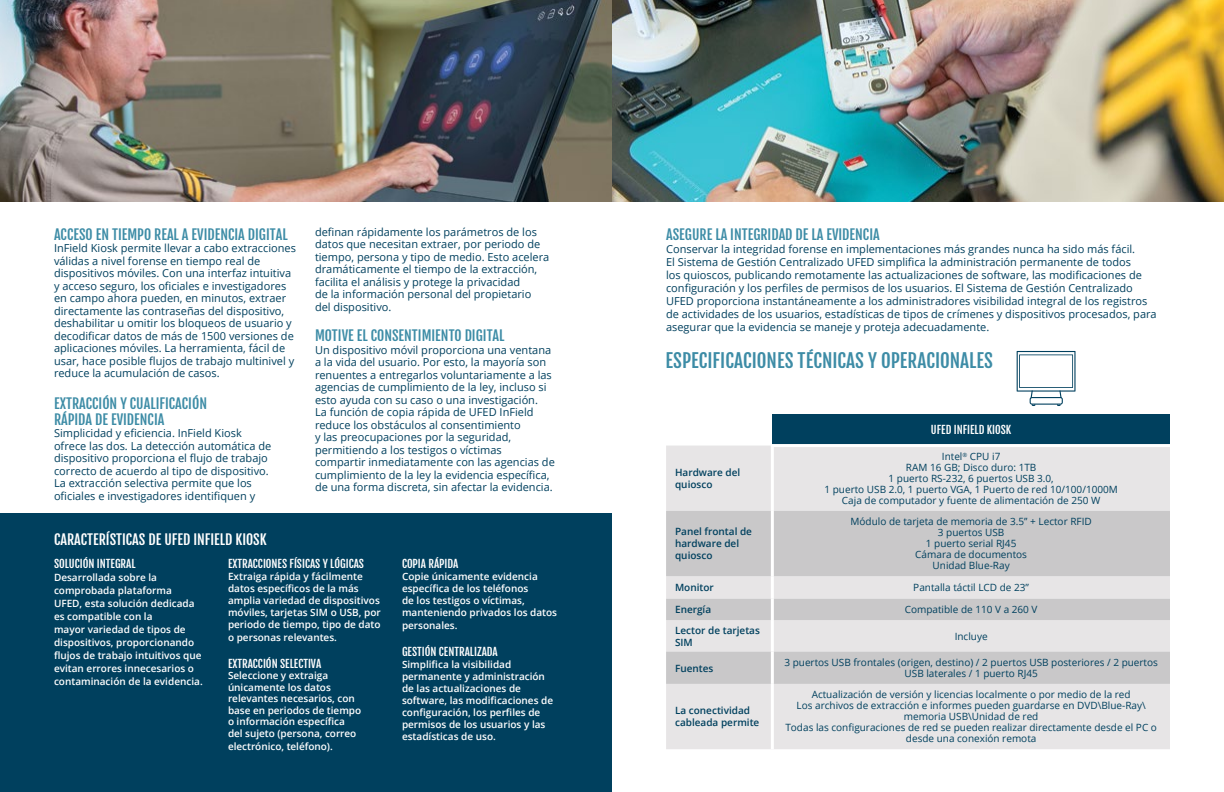
<style>
.page{position:relative;width:1224px;height:792px;background:#fff}
.page>*{position:absolute;margin:0;border:0;box-sizing:border-box;transform-origin:0 0}
.t1{font:19px "Fjalla One";color:#3d8ca6}
.t2{font:14px/16px "Fjalla One";color:#3d8ca6}
.t3{font:14px "Fjalla One";color:#fff}
.t4{font:11px/12.5px "Open Sans";color:#00405e}
.t5{font:11px "Fjalla One";color:#fff}
.t6{font:600 10px/12px "Open Sans";color:#fff}
.t7{font:10px/11px "Open Sans";color:#00405e;text-align:center}
.t8{font:600 10px/12px "Open Sans";color:#00405e}
</style>
<div class="page">
<img style="left:612px;top:0;width:612px;height:202px">
<div style="left:0;top:513px;width:612px;height:279px;background:#00405e"></div>
<div style="left:772px;top:414px;width:398px;height:32px;background:#00405e"></div>
<div style="left:666px;top:446px;width:504px;height:303px;background:#e7e5e6"></div>
<svg style="left:666px;top:511px;width:504px;height:173px;fill:#c9c8c9"></svg>
<hr style="left:771px;top:447px;width:3px;height:64px;background:#fff">
<hr style="left:771px;top:511px;width:3px;height:65px;background:#fff">
<hr style="left:771px;top:576px;width:3px;height:23px;background:#fff">
<hr style="left:771px;top:599px;width:3px;height:21px;background:#fff">
<hr style="left:771px;top:620px;width:3px;height:32px;background:#fff">
<hr style="left:771px;top:652px;width:3px;height:32px;background:#fff">
<hr style="left:771px;top:684px;width:3px;height:65px;background:#fff">
<hr style="left:771px;top:444px;width:399px;height:3px;background:#fff">
<svg style="left:1017px;top:351px;width:59px;height:55px"></svg>
<img style="left:0;top:0;width:612px;height:202px">
<p class="t2" style="left:54px;top:226px;width:235px">ACCESO EN TIEMPO REAL A EVIDENCIA DIGITAL</p>
<p class="t4" style="left:54px;top:242px;width:244px">InField Kiosk permite llevar a cabo extracciones válidas a nivel forense en tiempo real de dispositivos móviles. Con una interfaz intuitiva y acceso seguro, los oficiales e investigadores en campo ahora pueden, en minutos, extraer directamente las contraseñas del dispositivo, deshabilitar u omitir los bloqueos de usuario y decodificar datos de más de 1500 versiones de aplicaciones móviles. La herramienta, fácil de usar, hace posible flujos de trabajo multinivel y reduce la acumulación de casos.</p>
<p class="t2" style="left:54px;top:395px;width:155px">EXTRACCIÓN Y CUALIFICACIÓN<br>RÁPIDA DE EVIDENCIA</p>
<p class="t4" style="left:54px;top:427px;width:219px">Simplicidad y eficiencia. InField Kiosk ofrece las dos. La detección automática de dispositivo proporciona el flujo de trabajo correcto de acuerdo al tipo de dispositivo.<br>La extracción selectiva permite que los oficiales e investigadores identifiquen y</p>
<p class="t4" style="left:315px;top:225px;width:236px">definan rápidamente los parámetros de los datos que necesitan extraer, por periodo de tiempo, persona y tipo de medio. Esto acelera dramáticamente el tiempo de la extracción, facilita el análisis y protege la privacidad<br>de la información personal del propietario del dispositivo.</p>
<p class="t2" style="left:315px;top:328px;width:191px">MOTIVE EL CONSENTIMIENTO DIGITAL</p>
<p class="t4" style="left:315px;top:343px;width:241px">Un dispositivo móvil proporciona una ventana a la vida del usuario. Por esto, la mayoría son renuentes a entregarlos voluntariamente a las agencias de cumplimiento de la ley, incluso si esto ayuda con su caso o una investigación.<br>La función de copia rápida de UFED InField reduce los obstáculos al consentimiento<br>y las preocupaciones por la seguridad, permitiendo a los testigos o víctimas compartir inmediatamente con las agencias de cumplimiento de la ley la evidencia específica, de una forma discreta, sin afectar la evidencia.</p>
<p class="t3" style="left:54px;top:531px;width:214px">CARACTERÍSTICAS DE UFED INFIELD KIOSK</p>
<p class="t5" style="left:54px;top:557px;width:83px">SOLUCIÓN INTEGRAL</p>
<p class="t6" style="left:54px;top:571px;width:150px;line-height:13px">Desarrollada sobre la comprobada plataforma<br>UFED, esta solución dedicada es compatible con la<br>mayor variedad de tipos de dispositivos, proporcionando flujos de trabajo intuitivos que evitan errores innecesarios o contaminación de la evidencia.</p>
<p class="t5" style="left:228px;top:557px;width:138px">EXTRACCIONES FÍSICAS Y LÓGICAS</p>
<p class="t6" style="left:228px;top:571px;width:154px">Extraiga rápida y fácilmente datos específicos de la más amplia variedad de dispositivos móviles, tarjetas SIM o USB, por periodo de tiempo, tipo de dato</p>
<p class="t6" style="left:228px;top:632px;width:111px">o personas relevantes.</p>
<p class="t5" style="left:228px;top:657px;width:95px">EXTRACCIÓN SELECTIVA</p>
<p class="t6" style="left:228px;top:670px;width:135px;line-height:11.5px">Seleccione y extraiga únicamente los datos relevantes necesarios, con base en periodos de tiempo o información específica del sujeto (persona, correo</p>
<p class="t6" style="left:228px;top:740px;width:106px">electrónico, teléfono).</p>
<p class="t5" style="left:402px;top:557px;width:58px">COPIA RÁPIDA</p>
<p class="t6" style="left:402px;top:571px;width:157px">Copie únicamente evidencia específica de los teléfonos<br>de los testigos o víctimas, manteniendo privados los datos</p>
<p class="t6" style="left:402px;top:620px;width:57px">personales.</p>
<p class="t5" style="left:402px;top:645px;width:97px">GESTIÓN CENTRALIZADA</p>
<p class="t6" style="left:402px;top:658px;width:153px">Simplifica la visibilidad permanente y administración de las actualizaciones de software, las modificaciones de configuración, los perfiles de permisos de los usuarios y las estadísticas de uso.</p>
<p class="t2" style="left:666px;top:226px;width:215px">ASEGURE LA INTEGRIDAD DE LA EVIDENCIA</p>
<p class="t4" style="left:666px;top:242px;width:492px;line-height:13px">Conservar la integridad forense en implementaciones más grandes nunca ha sido más fácil.<br>El Sistema de Gestión Centralizado UFED simplifica la administración permanente de todos<br>los quioscos, publicando remotamente las actualizaciones de software, las modificaciones de configuración y los perfiles de permisos de los usuarios. El Sistema de Gestión Centralizado UFED proporciona instantáneamente a los administradores visibilidad integral de los registros de actividades de los usuarios, estadísticas de tipos de crímenes y dispositivos procesados, para asegurar que la evidencia se maneje y proteja adecuadamente.</p>
<p class="t1" style="left:666px;top:349px;width:329px">ESPECIFICACIONES TÉCNICAS Y OPERACIONALES</p>
<p class="t8" style="left:675px;top:466px;width:67px">Hardware del quiosco</p>
<p class="t8" style="left:675px;top:526px;width:78px">Panel frontal de hardware del quiosco</p>
<p class="t5" style="left:931px;top:423px;width:82px">UFED INFIELD KIOSK</p>
<p class="t7" style="left:942px;top:451px;width:60px">Intel<sup>®</sup> CPU i7</p>
<p class="t7" style="left:906px;top:462px;width:132px">RAM 16 GB; Disco duro: 1TB</p>
<p class="t7" style="left:824px;top:473px;width:295px">1 puerto RS-232, 6 puertos USB 3.0,<br>1 puerto USB 2.0, 1 puerto VGA, 1 Puerto de red 10/100/1000M</p>
<p class="t7" style="left:842px;top:495px;width:260px">Caja de computador y fuente de alimentación de 250 W</p>
<p class="t7" style="left:851px;top:516px;width:243px">Módulo de tarjeta de memoria de 3.5’’ + Lector RFID</p>
<p class="t7" style="left:938px;top:527px;width:68px">3 puertos USB</p>
<p class="t7" style="left:926px;top:538px;width:92px">1 puerto serial RJ45</p>
<p class="t7" style="left:915px;top:549px;width:113px">Cámara de documentos</p>
<p class="t7" style="left:933px;top:560px;width:79px">Unidad Blue-Ray</p>
<p class="t8" style="left:675px;top:581px;width:40px">Monitor</p>
<p class="t7" style="left:913px;top:582px;width:117px">Pantalla táctil LCD de 23”</p>
<p class="t8" style="left:675px;top:603px;width:38px">Energía</p>
<p class="t7" style="left:905px;top:604px;width:134px">Compatible de 110 V a 260 V</p>
<p class="t8" style="left:675px;top:624px;width:86px">Lector de tarjetas<br>SIM</p>
<p class="t7" style="left:955px;top:630px;width:35px">Incluye</p>
<p class="t8" style="left:675px;top:662px;width:40px">Fuentes</p>
<p class="t7" style="left:784px;top:657px;width:375px">3 puertos USB frontales (origen, destino) / 2 puertos USB posteriores / 2 puertos<br>USB laterales / 1 puerto RJ45</p>
<p class="t8" style="left:675px;top:705px;width:86px">La conectividad cableada permite</p>
<p class="t7" style="left:812px;top:689px;width:321px">Actualización de versión y licencias localmente o por medio de la red</p>
<p class="t7" style="left:797px;top:700px;width:351px">Los archivos de extracción e informes pueden guardarse en DVD\Blue-Ray\ memoria USB\Unidad de red</p>
<p class="t7" style="left:785px;top:722px;width:373px">Todas las configuraciones de red se pueden realizar directamente desde el PC o desde una conexión remota</p>
</div>
